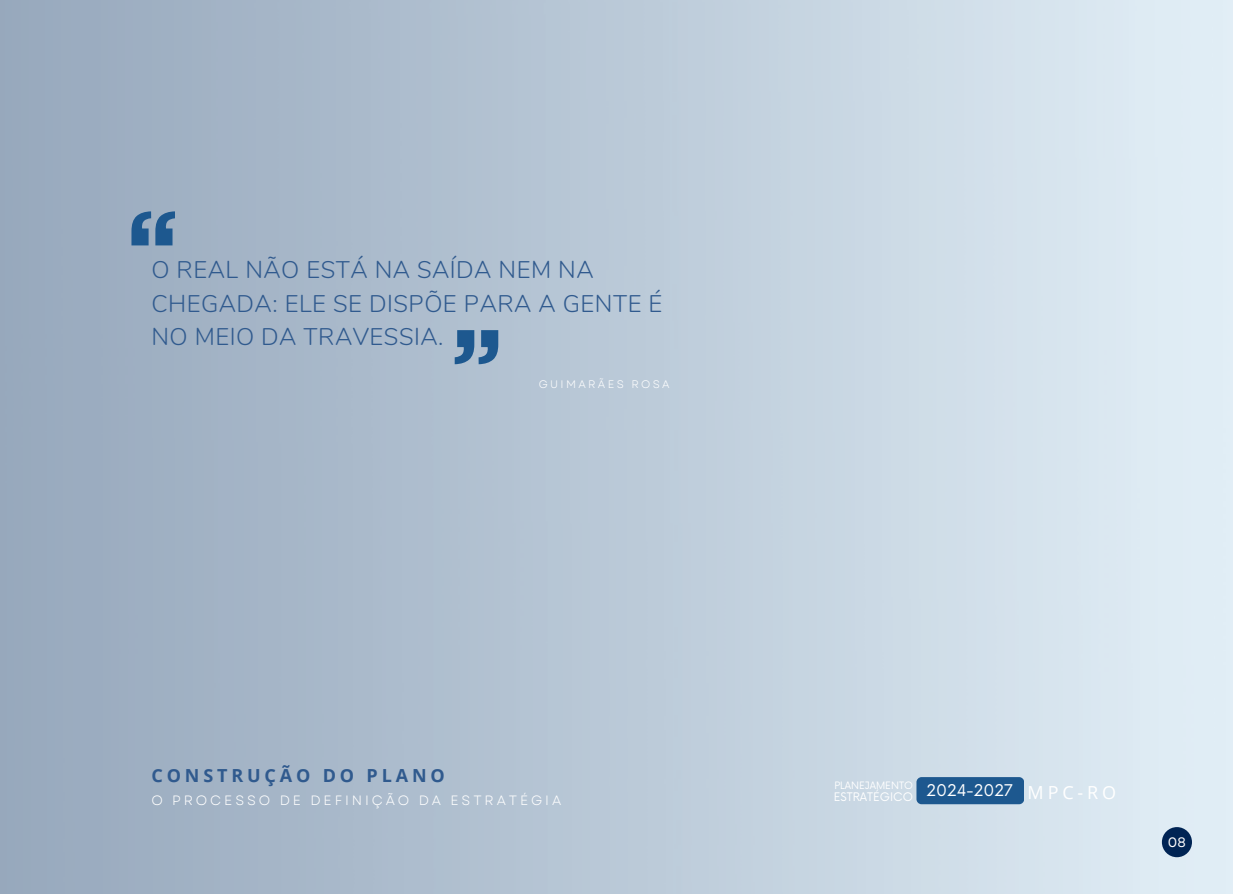
<style>
.page{position:relative;width:1233px;height:894px;background:#fff}
.page>*{position:absolute;margin:0;border:0;box-sizing:border-box;transform-origin:0 0}
.t1{font:300 24px/33.8px "Nunito";letter-spacing:.02em;color:#305a8e}
.t2{font:700 18px "Open Sans";letter-spacing:.215em;color:#305a8e}
.t3{font:13.65px "Garet";color:#fff}
.t4{font:13.5px "Garet";letter-spacing:.215em;color:#fff}
.t5{font:11.55px "Now";color:#fff}
.t6{font:10.95px "Garet";letter-spacing:.215em;color:#fff}
.t7{font:9.9px "Now";color:#fff}
</style>
<div class="page">
<div style="left:0;top:0;width:1233px;height:893px;background:linear-gradient(to right,#94a6ba,#e2eef6)"></div>
<svg style="left:131px;top:211px;width:44px;height:34px"></svg>
<div style="left:916px;top:776px;width:108px;height:28px;background:#1d588f;border-radius:5px"></div>
<div style="left:1162px;top:826px;width:30px;height:31px;background:#002454;border-radius:50%"></div>
<svg style="left:455px;top:330px;width:43px;height:34px"></svg>
<p class="t1" style="left:151px;top:251px;width:513px">O REAL NÃO ESTÁ NA SAÍDA NEM NA<br>CHEGADA: ELE SE DISPÕE PARA A GENTE É<br>NO MEIO DA TRAVESSIA.</p>
<p class="t6" style="left:539px;top:378px;width:132px">GUIMARÃES ROSA</p>
<p class="t2" style="left:151px;top:763px;width:295px">CONSTRUÇÃO DO PLANO</p>
<p class="t4" style="left:151px;top:791px;width:411px">O PROCESSO DE DEFINIÇÃO DA ESTRATÉGIA</p>
<p class="t7" style="left:834px;top:777px;width:80px">PLANEJAMENTO</p>
<p class="t5" style="left:834px;top:786px;width:284px">ESTRATÉGICO <sup>2024-2027</sup> <sup>M</sup> <sup>P</sup> <sup>C</sup> <sup>-</sup> <sup>R</sup> <sup>O</sup></p>
<p class="t3" style="left:1168px;top:833px;width:19px">08</p>
</div>
